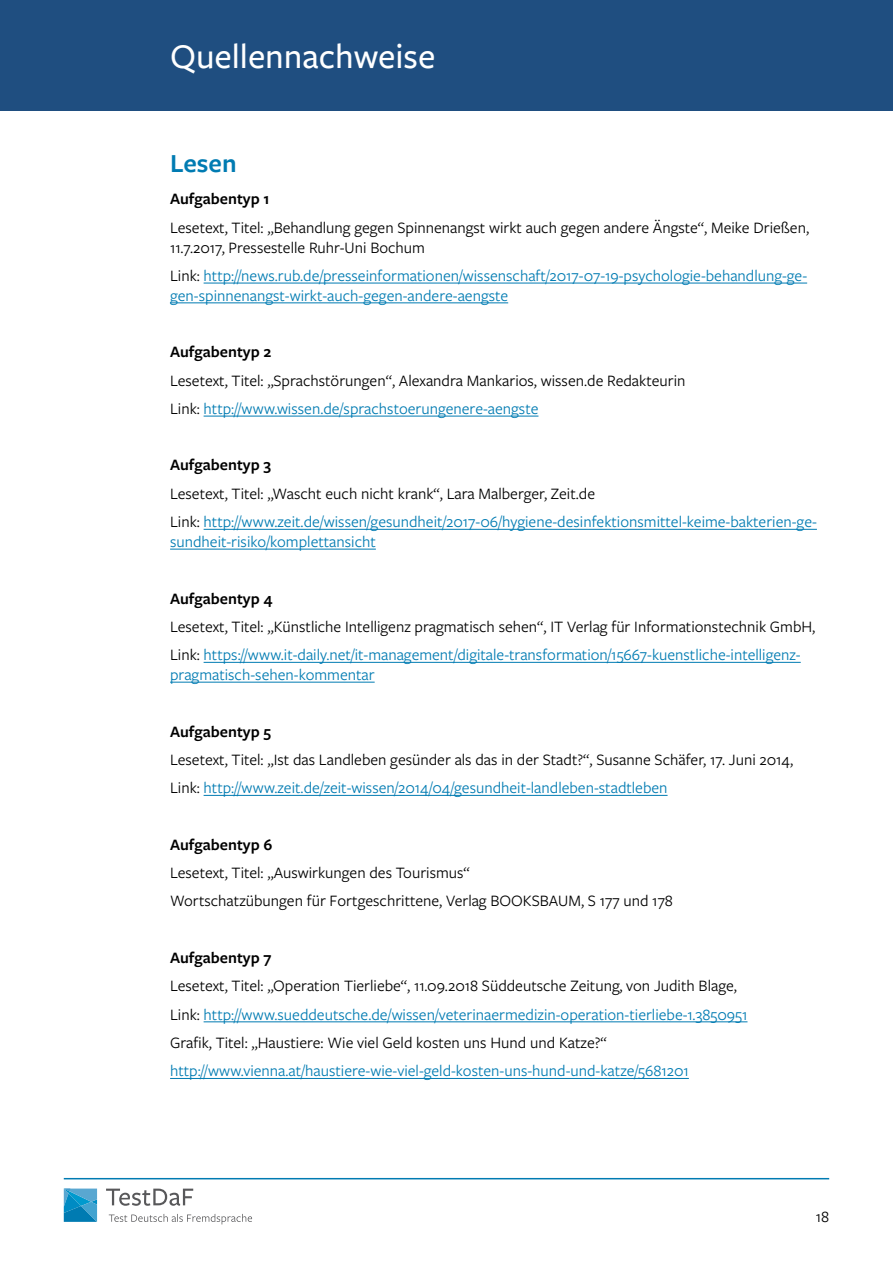
<style>
.page{position:relative;width:893px;height:1263px;background:#fff}
.page>*{position:absolute;margin:0;border:0;box-sizing:border-box;transform-origin:0 0}
.t1{font:500 36px "Freight Sans Pro";color:#fff}
.t2{font:600 27px "Freight Sans Pro";color:#007bb2}
.t3{font:16.5px/28.3px "Freight Sans Pro";color:#000}
.t4{font:16.5px/19.8px "Freight Sans Pro";color:#007bb2}
.t5{font:600 16.5px "Freight Sans Pro";color:#000}
.s1{color:#000}
.s2{color:#007bb2}
</style>
<div class="page">
<svg style="left:64px;top:1188px;width:33px;height:34px"></svg>
<svg style="left:109px;top:1214px;width:143px;height:10px"></svg>
<svg style="left:106px;top:1188px;width:87px;height:18px"></svg>
<hr style="left:64px;top:1178px;width:765px;height:1px;background:#007bb2">
<div style="left:0;top:0;width:893px;height:111px;background:#1f4e80"></div>
<hr style="left:204px;top:283px;width:603px;height:1px;background:#007bb2">
<hr style="left:170px;top:303px;width:338px;height:1px;background:#007bb2">
<hr style="left:204px;top:416px;width:334px;height:1px;background:#007bb2">
<hr style="left:204px;top:529px;width:613px;height:1px;background:#007bb2">
<hr style="left:170px;top:549px;width:206px;height:1px;background:#007bb2">
<hr style="left:204px;top:662px;width:597px;height:1px;background:#007bb2">
<hr style="left:170px;top:682px;width:205px;height:1px;background:#007bb2">
<hr style="left:204px;top:795px;width:464px;height:1px;background:#007bb2">
<hr style="left:204px;top:1021px;width:543px;height:1px;background:#007bb2">
<hr style="left:170px;top:1078px;width:519px;height:1px;background:#007bb2">
<h1 class="t1" style="left:170px;top:32px;width:267px">Quellennachweise</h1>
<h2 class="t2" style="left:170px;top:145px;width:68px">Lesen</h2>
<p class="t5" style="left:170px;top:188px;width:101px">Aufgabentyp 1</p>
<p class="t3" style="left:170px;top:217px;width:640px;line-height:19.8px">Lesetext, Titel: „Behandlung gegen Spinnenangst wirkt auch gegen andere Ängste“, Meike Drießen,<br>11.7.2017, Pressestelle Ruhr-Uni Bochum</p>
<p class="t4" style="left:170px;top:265px;width:639px"><span class="s1">Link:</span> http://news.rub.de/presseinformationen/wissenschaft/2017-07-19-psychologie-behandlung-ge&shy;gen-spinnenangst-wirkt-auch-gegen-andere-aengste</p>
<p class="t5" style="left:170px;top:341px;width:103px">Aufgabentyp 2</p>
<p class="t3" style="left:170px;top:365px;width:517px">Lesetext, Titel: „Sprachstörungen“, Alexandra Mankarios, wissen.de Redakteurin<br>Link: <span class="s2">http://www.wissen.de/sprachstoerungenere-aengste</span></p>
<p class="t5" style="left:170px;top:454px;width:103px">Aufgabentyp 3</p>
<p class="t4" style="left:170px;top:479px;width:648px;line-height:28.3px"><span class="s1">Lesetext, Titel: „Wascht euch nicht krank“, Lara Malberger, Zeit.de<br>Link:</span> http://www.zeit.de/wissen/gesundheit/2017-06/hygiene-desinfektionsmittel-keime-bakterien-ge-</p>
<p class="t4" style="left:170px;top:531px;width:207px">sundheit-risiko/komplettansicht</p>
<p class="t5" style="left:170px;top:587px;width:104px">Aufgabentyp 4</p>
<p class="t3" style="left:170px;top:612px;width:647px">Lesetext, Titel: „Künstliche Intelligenz pragmatisch sehen“, IT Verlag für Informationstechnik GmbH,<br>Link: <span class="s2">https://www.it-daily.net/it-management/digitale-transformation/15667-kuenstliche-intelligenz-</span></p>
<p class="t4" style="left:170px;top:664px;width:206px">pragmatisch-sehen-kommentar</p>
<p class="t5" style="left:170px;top:720px;width:103px">Aufgabentyp 5</p>
<p class="t3" style="left:170px;top:745px;width:624px">Lesetext, Titel: „Ist das Landleben gesünder als das in der Stadt?“, Susanne Schäfer, 17. Juni 2014,<br>Link: <span class="s2">http://www.zeit.de/zeit-wissen/2014/04/gesundheit-landleben-stadtleben</span></p>
<p class="t5" style="left:170px;top:833px;width:104px">Aufgabentyp 6</p>
<p class="t3" style="left:170px;top:858px;width:504px">Lesetext, Titel: „Auswirkungen des Tourismus“<br>Wortschatzübungen für Fortgeschrittene, Verlag BOOKSBAUM, S 177 und 178</p>
<p class="t5" style="left:170px;top:946px;width:103px">Aufgabentyp 7</p>
<p class="t3" style="left:170px;top:971px;width:579px">Lesetext, Titel: „Operation Tierliebe“, 11.09.2018 Süddeutsche Zeitung, von Judith Blage,<br>Link: <span class="s2">http://www.sueddeutsche.de/wissen/veterinaermedizin-operation-tierliebe-1.3850951<br></span>Grafik, Titel: „Haustiere: Wie viel Geld kosten uns Hund und Katze?“</p>
<p class="t4" style="left:170px;top:1060px;width:520px">http://www.vienna.at/haustiere-wie-viel-geld-kosten-uns-hund-und-katze/5681201</p>
<p class="t3" style="left:816px;top:1202px;width:15px">18</p>
</div>
